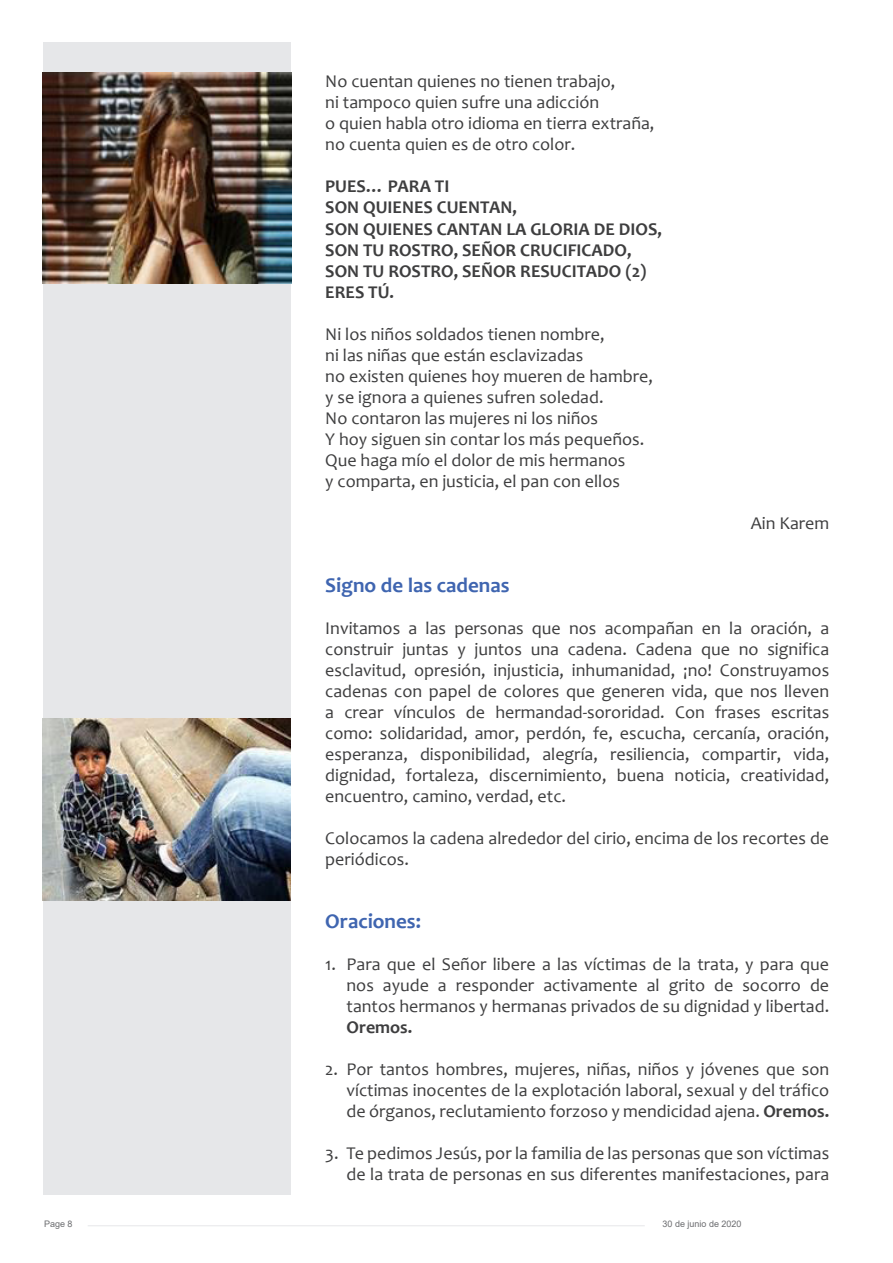
<style>
.page{position:relative;width:893px;height:1263px;background:#fff}
.page>*{position:absolute;margin:0;border:0;box-sizing:border-box;transform-origin:0 0}
.t1{font:700 21px "Candara";color:#3f65b0}
.t2{font:18px/21px "Candara";color:#3e3e3f}
.t3{font:700 18px/21px "Candara";color:#3e3e3f}
.t4{font:9px "Arial";color:#6c6d70}
.s1{font-weight:700}
</style>
<div class="page">
<hr style="left:88px;top:1225px;width:557px;height:1px;background:#e6e7e9">
<div style="left:43px;top:43px;width:248px;height:1152px;background:#e6e7e9"></div>
<img style="left:42px;top:72px;width:249px;height:211px">
<img style="left:42px;top:718px;width:248px;height:182px">
<p class="t2" style="left:325px;top:71px;width:331px">No cuentan quienes no tienen trabajo,<br>ni tampoco quien sufre una adicción<br>o quien habla otro idioma en tierra extraña, no cuenta quien es de otro color.</p>
<p class="t3" style="left:325px;top:176px;width:338px">PUES… PARA TI<br>SON QUIENES CUENTAN,<br>SON QUIENES CANTAN LA GLORIA DE DIOS,<br>SON TU ROSTRO, SEÑOR CRUCIFICADO,<br>SON TU ROSTRO, SEÑOR RESUCITADO (2)<br>ERES TÚ.</p>
<p class="t2" style="left:325px;top:323px;width:329px">Ni los niños soldados tienen nombre,<br>ni las niñas que están esclavizadas<br>no existen quienes hoy mueren de hambre, y se ignora a quienes sufren soledad.<br>No contaron las mujeres ni los niños<br>Y hoy siguen sin contar los más pequeños.<br>Que haga mío el dolor de mis hermanos<br>y comparta, en justicia, el pan con ellos</p>
<p class="t2" style="left:751px;top:512px;width:80px">Ain Karem</p>
<p class="t1" style="left:325px;top:571px;width:186px">Signo de las cadenas</p>
<p class="t2" style="left:325px;top:617px;width:505px;text-align:justify">Invitamos a las personas que nos acompañan en la oración, a construir juntas y juntos una cadena. Cadena que no significa esclavitud, opresión, injusticia, inhumanidad, ¡no! Construyamos cadenas con papel de colores que generen vida, que nos lleven a crear vínculos de hermandad-sororidad. Con frases escritas como: solidaridad, amor, perdón, fe, escucha, cercanía, oración, esperanza, disponibilidad, alegría, resiliencia, compartir, vida, dignidad, fortaleza, discernimiento, buena noticia, creatividad, encuentro, camino, verdad, etc.</p>
<p class="t2" style="left:325px;top:827px;width:505px">Colocamos la cadena alrededor del cirio, encima de los recortes de periódicos.</p>
<p class="t1" style="left:325px;top:907px;width:97px">Oraciones:</p>
<p class="t2" style="left:347px;top:953px;width:484px;text-align:justify;text-indent:-21px">1. Para que el Señor libere a las víctimas de la trata, y para que nos ayude a responder activamente al grito de socorro de tantos hermanos y hermanas privados de su dignidad y libertad.</p>
<p class="t3" style="left:347px;top:1016px;width:67px">Oremos.</p>
<p class="t2" style="left:347px;top:1058px;width:484px;text-align:justify;text-indent:-21px">2. Por tantos hombres, mujeres, niñas, niños y jóvenes que son víctimas inocentes de la explotación laboral, sexual y del tráfico de órganos, reclutamiento forzoso y mendicidad ajena. <span class="s1">Oremos.</span></p>
<p class="t2" style="left:325px;top:1142px;width:505px;text-align:right">3. Te pedimos Jesús, por la familia de las personas que son víctimas de la trata de personas en sus diferentes manifestaciones, para</p>
<p class="t4" style="left:44px;top:1218px;width:30px">Page 8</p>
<p class="t4" style="left:662px;top:1218px;width:81px">30 de junio de 2020</p>
</div>
